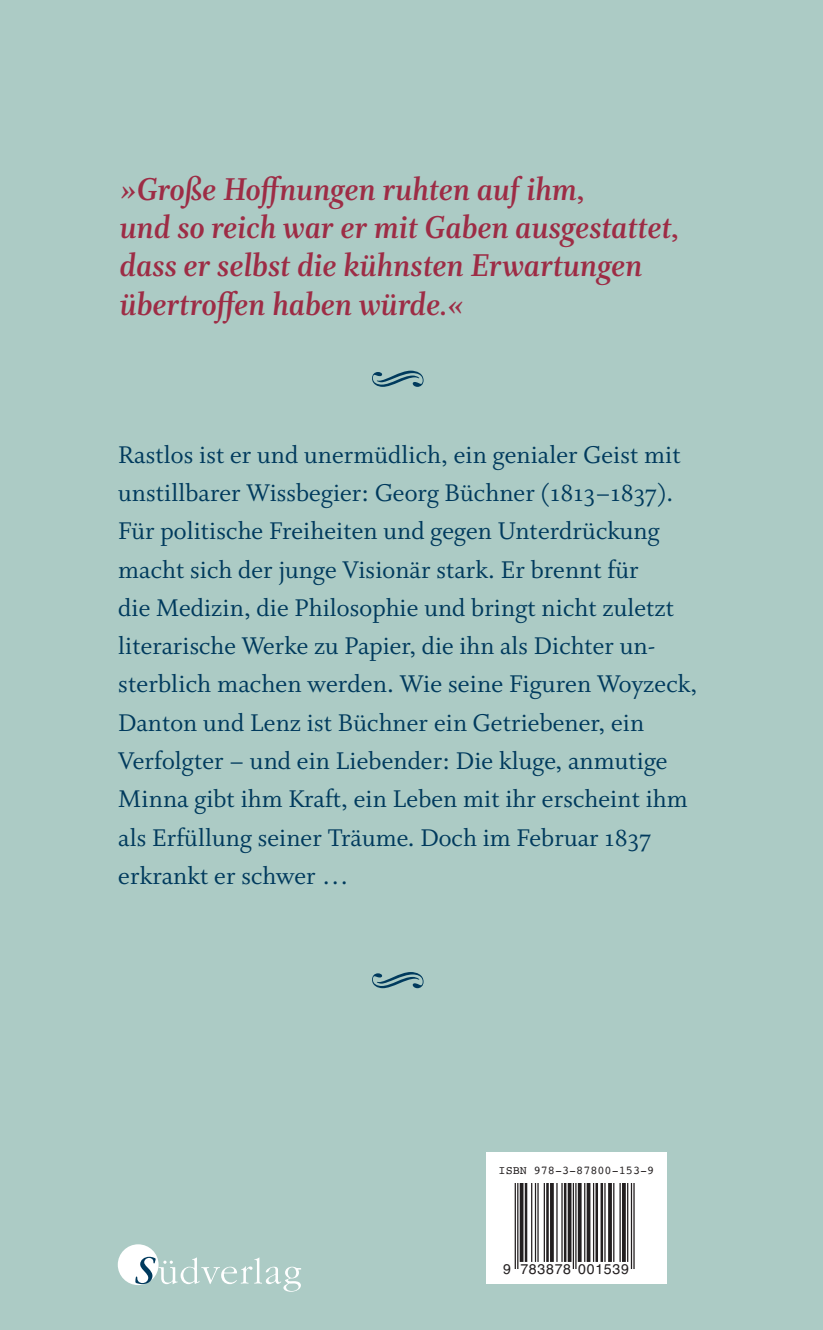
<style>
.page{position:relative;width:823px;height:1330px;background:#fff}
.page>*{position:absolute;margin:0;border:0;box-sizing:border-box;transform-origin:0 0}
.t1{font:italic 700 33.75px/38.2px "Whitman Display";letter-spacing:.01em;color:#9d2c45}
.t2{font:27px/38.2px "Whitman Roman Os F";letter-spacing:.005em;color:#003a5d}
.t3{font:14.17px "Helvetica";letter-spacing:.05em;color:#231f20}
.t4{font:11.7px "Courier";color:#231f20}
</style>
<div class="page">
<div style="left:0;top:0;width:822px;height:1329px;background:#accbc5"></div>
<div style="left:118px;top:1244px;width:40px;height:41px;background:#fff;border-radius:50%"></div>
<svg style="left:135px;top:1256px;width:166px;height:35px"></svg>
<div style="left:486px;top:1152px;width:181px;height:132px;background:#fff"></div>
<svg style="left:518px;top:1183px;width:117px;height:86px"></svg>
<hr style="left:514px;top:1183px;width:2px;height:86px;background:#231f20">
<hr style="left:517px;top:1183px;width:1px;height:86px;background:#231f20">
<svg style="left:519px;top:1183px;width:4px;height:78px"></svg>
<hr style="left:524px;top:1183px;width:3px;height:78px;background:#231f20">
<hr style="left:531px;top:1183px;width:1px;height:78px;background:#231f20">
<hr style="left:534px;top:1183px;width:2px;height:78px;background:#231f20">
<hr style="left:537px;top:1183px;width:1px;height:78px;background:#231f20">
<hr style="left:543px;top:1183px;width:2px;height:78px;background:#231f20">
<hr style="left:546px;top:1183px;width:2px;height:78px;background:#231f20">
<hr style="left:550px;top:1183px;width:3px;height:78px;background:#231f20">
<hr style="left:556px;top:1183px;width:1px;height:78px;background:#231f20">
<hr style="left:561px;top:1183px;width:1px;height:78px;background:#231f20">
<hr style="left:564px;top:1183px;width:2px;height:78px;background:#231f20">
<svg style="left:567px;top:1183px;width:4px;height:78px"></svg>
<hr style="left:572px;top:1183px;width:2px;height:86px;background:#231f20">
<hr style="left:575px;top:1183px;width:1px;height:86px;background:#231f20">
<svg style="left:577px;top:1183px;width:4px;height:78px"></svg>
<hr style="left:584px;top:1183px;width:1px;height:78px;background:#231f20">
<svg style="left:586px;top:1183px;width:4px;height:78px"></svg>
<hr style="left:593px;top:1183px;width:1px;height:78px;background:#231f20">
<hr style="left:595px;top:1183px;width:3px;height:78px;background:#231f20">
<hr style="left:600px;top:1183px;width:3px;height:78px;background:#231f20">
<hr style="left:604px;top:1183px;width:1px;height:78px;background:#231f20">
<hr style="left:608px;top:1183px;width:3px;height:78px;background:#231f20">
<hr style="left:613px;top:1183px;width:1px;height:78px;background:#231f20">
<hr style="left:619px;top:1183px;width:1px;height:78px;background:#231f20">
<hr style="left:622px;top:1183px;width:3px;height:78px;background:#231f20">
<hr style="left:627px;top:1183px;width:1px;height:78px;background:#231f20">
<hr style="left:630px;top:1183px;width:2px;height:86px;background:#231f20">
<hr style="left:633px;top:1183px;width:1px;height:86px;background:#231f20">
<svg style="left:372px;top:371px;width:51px;height:16px"></svg>
<svg style="left:372px;top:972px;width:51px;height:16px"></svg>
<p class="t1" style="left:120px;top:170px;width:560px">»Große Hoffnungen ruhten auf ihm,<br>und so reich war er mit Gaben ausgestattet, dass er selbst die kühnsten Erwartungen übertroffen haben würde.«</p>
<p class="t2" style="left:118px;top:436px;width:580px">Rastlos ist er und unermüdlich, ein genialer Geist mit unstillbarer Wissbegier: Georg Büchner (1813–1837).<br>Für politische Freiheiten und gegen Unterdrückung macht sich der junge Visionär stark. Er brennt für<br>die Medizin, die Philosophie und bringt nicht zuletzt literarische Werke zu Papier, die ihn als Dichter un&shy;sterblich machen werden. Wie seine Figuren Woyzeck, Danton und Lenz ist Büchner ein Getriebener, ein Verfolgter – und ein Liebender: Die kluge, anmutige Minna gibt ihm Kraft, ein Leben mit ihr erscheint ihm als Erfüllung seiner Träume. Doch im Februar 1837 erkrankt er schwer …</p>
<p class="t4" style="left:498px;top:1161px;width:157px">ISBN 978-3-87800-153-9</p>
<p class="t3" style="left:503px;top:1259px;width:148px">9 783878 001539 &gt;</p>
</div>
